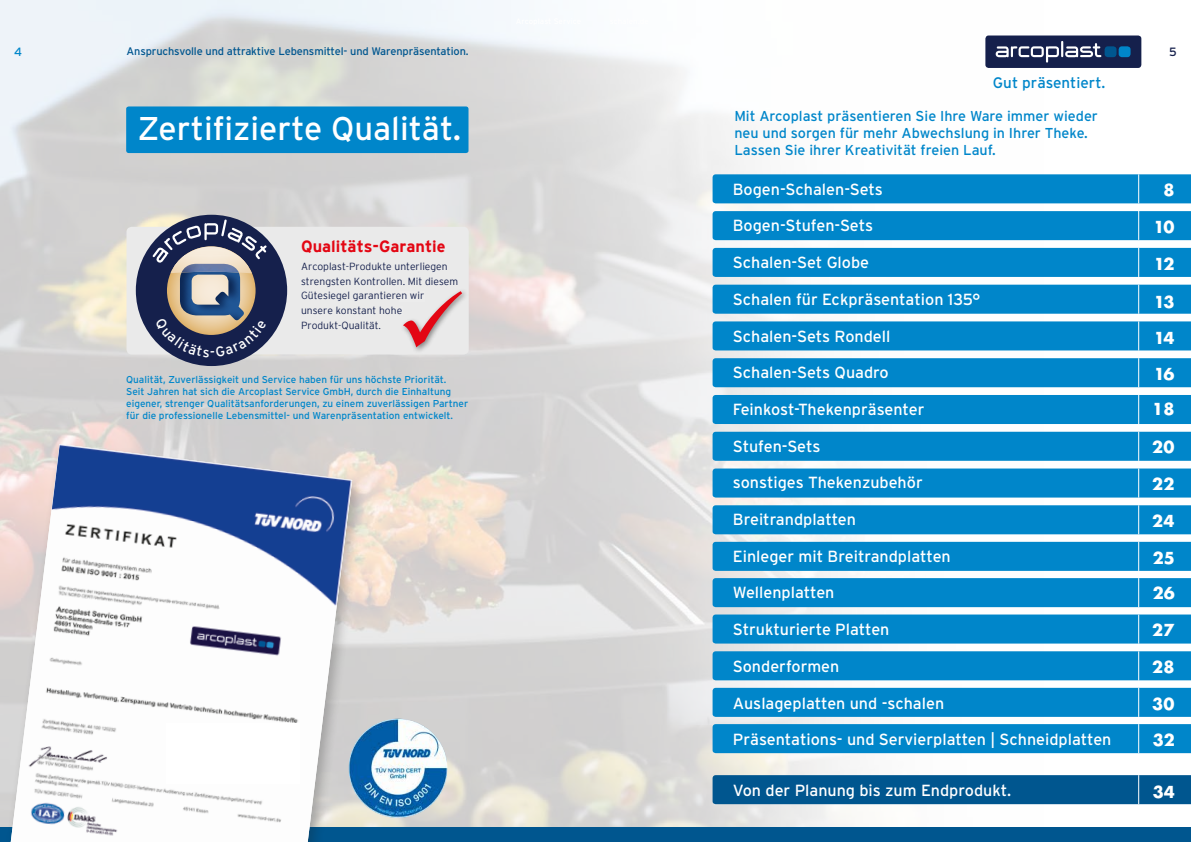
<style>
.page{position:relative;width:1191px;height:842px;background:#fff}
.page>*{position:absolute;margin:0;border:0;box-sizing:border-box;transform-origin:0 0}
.t1{font:32.9px "Interstate";color:#fff}
.t2{font:700 16.3px "Interstate";color:#e30613}
.t3{font:16.1px "Interstate";color:#fff}
.t4{font:700 16.1px/34.9px "Futura Std";color:#fff}
.t5{font:15.2px "Interstate";color:#0086ca}
.t6{font:14.3px/16.7px "Interstate";color:#0086ca}
.t7{font:12px "Interstate";color:#0086ca}
.t8{font:12px "Interstate";color:#15204c}
.t9{font:11px "Interstate";letter-spacing:-.01em;color:#00568f}
.t10{font:300 10.3px/14.6px "Interstate";color:#15204c}
.t11{font:10px/12px "Interstate";color:#0086ca}
</style>
<div class="page">
<img style="left:0;top:0;width:1043px;height:828px">
<div style="left:0;top:828px;width:1191px;height:14px;background:#00568f"></div>
<svg style="left:712px;top:468px;width:479px;height:30px;background:#0889cb"></svg>
<div style="left:712px;top:248px;width:479px;height:29px;background:#0086ca"></div>
<div style="left:712px;top:285px;width:479px;height:29px;background:#0086ca"></div>
<div style="left:712px;top:321px;width:479px;height:29px;background:#0086ca"></div>
<div style="left:712px;top:358px;width:479px;height:29px;background:#0086ca"></div>
<div style="left:712px;top:395px;width:479px;height:29px;background:#0086ca"></div>
<div style="left:712px;top:432px;width:479px;height:29px;background:#0086ca"></div>
<hr style="left:1138px;top:468px;width:1px;height:30px;background:#fff">
<div style="left:712px;top:505px;width:479px;height:29px;background:#0086ca"></div>
<div style="left:712px;top:578px;width:479px;height:29px;background:#0086ca"></div>
<div style="left:712px;top:542px;width:479px;height:29px;background:#0086ca"></div>
<div style="left:712px;top:211px;width:479px;height:29px;background:#0086ca"></div>
<div style="left:712px;top:174px;width:479px;height:29px;background:#0086ca"></div>
<svg style="left:983px;top:33px;width:159px;height:37px"></svg>
<img style="left:349px;top:719px;width:98px;height:99px;border-radius:50px">
<div style="left:5px;top:443px;width:361px;height:399px;background:#1d1d1b;opacity:.25"></div>
<img style="left:11px;top:444px;width:341px;height:398px">
<div style="left:166px;top:723px;width:133px;height:60px;background:#fff"></div>
<div style="left:126px;top:106px;width:342px;height:47px;background:#0086ca;border-radius:3px"></div>
<div style="left:126px;top:227px;width:343px;height:127px;background:#eaeaea;border-radius:5px"></div>
<div style="left:400px;top:288px;width:69px;height:66px;background:#1d1d1b;opacity:.5"></div>
<svg style="left:400px;top:291px;width:62px;height:56px"></svg>
<div style="left:136px;top:215px;width:151px;height:151px;background:#15204c;border-radius:50%"></div>
<svg style="left:167px;top:246px;width:88px;height:89px"></svg>
<img style="left:180px;top:273px;width:64px;height:45px">
<img style="left:170px;top:264px;width:82px;height:9px">
<img style="left:181px;top:264px;width:58px;height:9px">
<svg style="left:152px;top:219px;width:115px;height:45px"></svg>
<svg style="left:712px;top:614px;width:479px;height:30px;background:#0889cb"></svg>
<svg style="left:712px;top:651px;width:479px;height:30px;background:#088acb"></svg>
<div style="left:712px;top:688px;width:479px;height:29px;background:#0086ca"></div>
<div style="left:712px;top:775px;width:479px;height:29px;background:#00568f"></div>
<div style="left:712px;top:724px;width:479px;height:29px;background:#0086ca"></div>
<svg style="left:154px;top:318px;width:113px;height:39px"></svg>
<p class="t9" style="left:126px;top:45px;width:344px">Anspruchsvolle und attraktive Lebensmittel- und Warenpräsentation.</p>
<p class="t7" style="left:14px;top:45px;width:10px">4</p>
<p class="t8" style="left:1169px;top:45px;width:9px">5</p>
<h1 class="t1" style="left:138px;top:110px;width:325px">Zertifizierte Qualität.</h1>
<p class="t2" style="left:301px;top:237px;width:146px">Qualitäts-Garantie</p>
<p class="t10" style="left:301px;top:259px;width:158px">Arcoplast-Produkte unterliegen strengsten Kontrollen. Mit diesem<br>Gütesiegel garantieren wir unsere konstant hohe<br>Produkt-Qualität.</p>
<p class="t11" style="left:126px;top:373px;width:343px">Qualität, Zuverlässigkeit und Service haben für uns höchste Priorität.<br>Seit Jahren hat sich die Arcoplast Service GmbH, durch die Einhaltung eigener, strenger Qualitätsanforderungen, zu einem zuverlässigen Partner für die professionelle Lebensmittel- und Warenpräsentation entwickelt.</p>
<p class="t5" style="left:993px;top:74px;width:114px">Gut präsentiert.</p>
<p class="t6" style="left:734px;top:108px;width:365px">Mit Arcoplast präsentieren Sie Ihre Ware immer wieder neu und sorgen für mehr Abwechslung in Ihrer Theke.<br>Lassen Sie ihrer Kreativität freien Lauf.</p>
<p class="t3" style="left:733px;top:180px;width:152px">Bogen-Schalen-Sets</p>
<p class="t3" style="left:733px;top:217px;width:142px">Bogen-Stufen-Sets</p>
<p class="t3" style="left:733px;top:253px;width:138px">Schalen-Set Globe</p>
<p class="t3" style="left:733px;top:290px;width:249px">Schalen für Eckpräsentation 135°</p>
<p class="t3" style="left:733px;top:327px;width:159px">Schalen-Sets Rondell</p>
<p class="t3" style="left:733px;top:363px;width:157px">Schalen-Sets Quadro</p>
<p class="t3" style="left:733px;top:400px;width:193px">Feinkost-Thekenpräsenter</p>
<p class="t3" style="left:733px;top:437px;width:89px">Stufen-Sets</p>
<p class="t3" style="left:733px;top:474px;width:191px">sonstiges Thekenzubehör</p>
<p class="t3" style="left:733px;top:510px;width:125px">Breitrandplatten</p>
<p class="t3" style="left:733px;top:547px;width:219px">Einleger mit Breitrandplatten</p>
<p class="t3" style="left:733px;top:584px;width:103px">Wellenplatten</p>
<p class="t3" style="left:733px;top:620px;width:158px">Strukturierte Platten</p>
<p class="t3" style="left:733px;top:657px;width:108px">Sonderformen</p>
<p class="t3" style="left:733px;top:694px;width:213px">Auslageplatten und -schalen</p>
<p class="t3" style="left:733px;top:730px;width:380px">Präsentations- und Servierplatten | Schneidplatten</p>
<p class="t3" style="left:733px;top:781px;width:280px">Von der Planung bis zum Endprodukt.</p>
<p class="t4" style="left:1163px;top:173px;width:13px">8</p>
<p class="t4" style="left:1153px;top:210px;width:22px">10</p>
<p class="t4" style="left:1153px;top:246px;width:22px">12</p>
<p class="t4" style="left:1153px;top:284px;width:22px">13</p>
<p class="t4" style="left:1153px;top:320px;width:22px">14</p>
<p class="t4" style="left:1152px;top:357px;width:24px">16<br>18</p>
<p class="t4" style="left:1152px;top:429px;width:24px">20</p>
<p class="t4" style="left:1152px;top:466px;width:24px">22</p>
<p class="t4" style="left:1152px;top:503px;width:24px">24</p>
<p class="t4" style="left:1152px;top:540px;width:24px">25</p>
<p class="t4" style="left:1152px;top:576px;width:24px">26</p>
<p class="t4" style="left:1152px;top:612px;width:24px">27</p>
<p class="t4" style="left:1152px;top:648px;width:24px">30</p>
<p class="t4" style="left:1152px;top:649px;width:24px">28</p>
<p class="t4" style="left:1152px;top:686px;width:24px">30</p>
<p class="t4" style="left:1152px;top:723px;width:24px">32</p>
<p class="t4" style="left:1152px;top:775px;width:24px">34</p>
</div>
